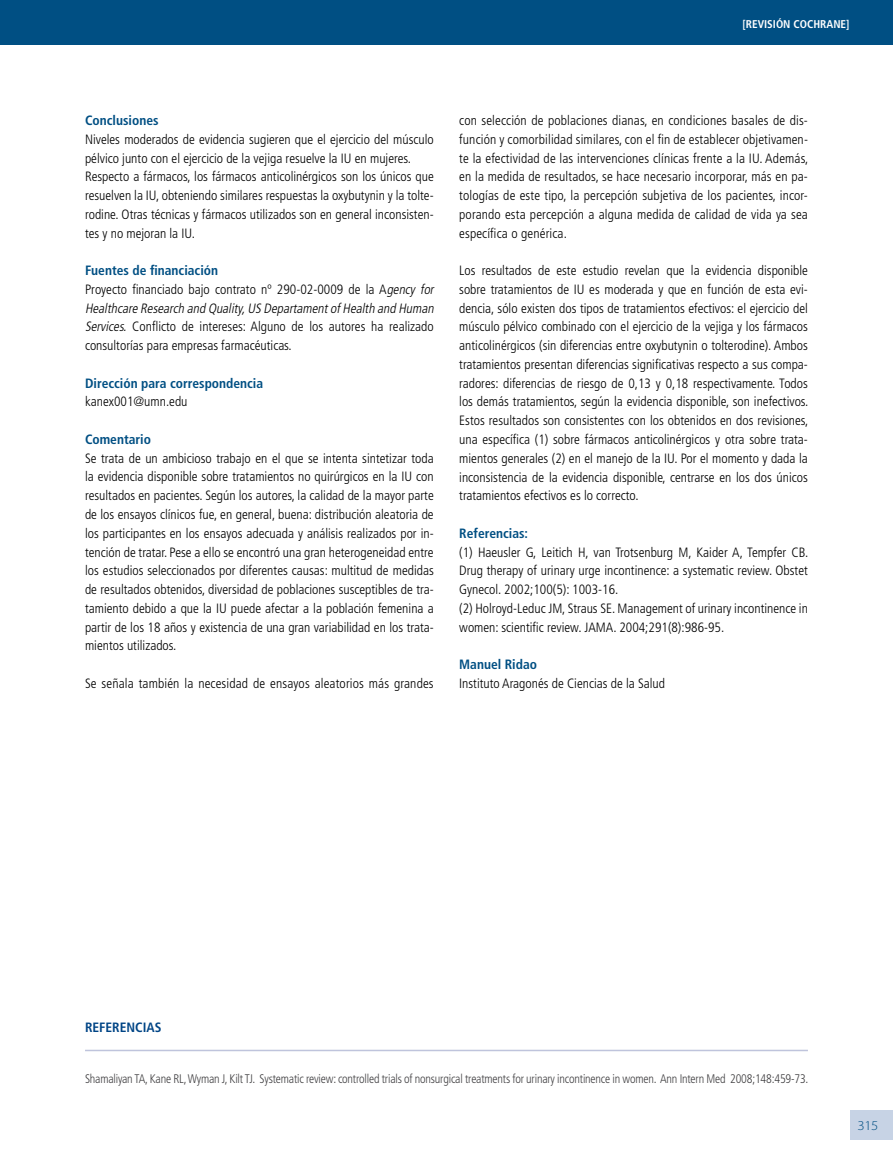
<style>
.page{position:relative;width:893px;height:1170px;background:#fff}
.page>*{position:absolute;margin:0;border:0;box-sizing:border-box;transform-origin:0 0}
.t1{font:300 condensed 13.5px/18.8px "Frutiger";color:#000}
.t2{font:700 condensed 13.5px "Frutiger";color:#004f83}
.t3{font:700 condensed 13.5px "Frutiger";color:#004586}
.t4{font:300 13.5px "Myriad Pro";color:#004f83;scale:1.1 1}
.t5{font:300 condensed 12.45px "Frutiger";letter-spacing:-.015em;color:#414042;scale:.96 1}
.t6{font:700 condensed 11.25px "Frutiger";color:#fff}
.s1{font-weight:700;color:#004f83}
.s2{font-style:italic}
</style>
<div class="page">
<div style="left:850px;top:1110px;width:43px;height:30px;background:#c7d3e5"></div>
<div style="left:0;top:0;width:893px;height:44px;background:#004f83"></div>
<hr style="left:85px;top:1049px;width:723px;height:2px;background:#bfc4dc">
<p class="t6" style="left:742px;top:17px;width:109px">[REVISIÓN COCHRANE]</p>
<p class="t2" style="left:85px;top:112px;width:75px">Conclusiones</p>
<p class="t1" style="left:85px;top:130px;width:350px">Niveles moderados de evidencia sugieren que el ejercicio del músculo pélvico junto con el ejercicio de la vejiga resuelve la IU en mujeres.<br>Respecto a fármacos, los fármacos anticolinérgicos son los únicos que resuelven la IU, obteniendo similares respuestas la oxybutynin y la tolte&shy;rodine. Otras técnicas y fármacos utilizados son en general inconsisten&shy;tes y no mejoran la IU.</p>
<p class="t1" style="left:85px;top:261px;width:353px"><span class="s1">Fuentes de financiación<br></span>Proyecto financiado bajo contrato nº 290-02-0009 de la A<span class="s2">gency for Healthcare Research and Quality,US DepartamentofHealth and Human Services.</span> Conflicto de intereses: Alguno de los autores ha realizado consultorías para empresas farmacéuticas.</p>
<p class="t2" style="left:85px;top:375px;width:180px">Dirección para correspondencia</p>
<p class="t1" style="left:85px;top:392px;width:104px">kanex001@umn.edu</p>
<p class="t2" style="left:85px;top:431px;width:68px">Comentario</p>
<p class="t1" style="left:85px;top:449px;width:350px;text-align:justify">Se trata de un ambicioso trabajo en el que se intenta sintetizar toda la evidencia disponible sobre tratamientos no quirúrgicos en la IU con resultados en pacientes. Según los autores, la calidad de la mayor parte de los ensayos clínicos fue, en general, buena: distribución aleatoria de los participantes en los ensayos adecuada y análisis realizados por in&shy;tención de tratar. Pese a ello se encontró una gran heterogeneidad entre los estudios seleccionados por diferentes causas: multitud de medidas de resultados obtenidos, diversidad de poblaciones susceptibles de tra&shy;tamiento debido a que la IU puede afectar a la población femenina a partir de los 18 años y existencia de una gran variabilidad en los trata&shy;mientos utilizados.</p>
<p class="t1" style="left:85px;top:674px;width:350px">Se señala también la necesidad de ensayos aleatorios más grandes</p>
<p class="t1" style="left:459px;top:111px;width:351px;text-align:justify">con selección de poblaciones dianas, en condiciones basales de dis&shy;función y comorbilidad similares, con el fin de establecer objetivamen&shy;te la efectividad de las intervenciones clínicas frente a la IU. Además, en la medida de resultados, se hace necesario incorporar, más en pa&shy;tologías de este tipo, la percepción subjetiva de los pacientes, incor&shy;porando esta percepción a alguna medida de calidad de vida ya sea específica o genérica.</p>
<p class="t1" style="left:459px;top:261px;width:351px;text-align:justify">Los resultados de este estudio revelan que la evidencia disponible sobre tratamientos de IU es moderada y que en función de esta evi&shy;dencia, sólo existen dos tipos de tratamientos efectivos: el ejercicio del músculo pélvico combinado con el ejercicio de la vejiga y los fármacos anticolinérgicos (sin diferencias entre oxybutynin o tolterodine). Ambos tratamientos presentan diferencias significativas respecto a sus compa&shy;radores: diferencias de riesgo de 0,13 y 0,18 respectivamente. Todos los demás tratamientos, según la evidencia disponible, son inefectivos.<br>Estos resultados son consistentes con los obtenidos en dos revisiones, una específica (1) sobre fármacos anticolinérgicos y otra sobre trata&shy;mientos generales (2) en el manejo de la IU. Por el momento y dada la inconsistencia de la evidencia disponible, centrarse en los dos únicos tratamientos efectivos es lo correcto.</p>
<p class="t2" style="left:459px;top:525px;width:70px">Referencias:</p>
<p class="t1" style="left:459px;top:542px;width:351px">(1) Haeusler G, Leitich H, van Trotsenburg M, Kaider A, Tempfer CB.<br>Drug therapy of urinary urge incontinence: a systematic review. Obstet Gynecol. 2002;100(5): 1003-16.<br>(2) Holroyd-Leduc JM, Straus SE. Management of urinary incontinence in women: scientific review. JAMA. 2004;291(8):986-95.</p>
<p class="t2" style="left:459px;top:656px;width:79px">Manuel Ridao</p>
<p class="t1" style="left:459px;top:674px;width:207px">Instituto Aragonés de Ciencias de la Salud</p>
<p class="t3" style="left:85px;top:1018px;width:78px">REFERENCIAS</p>
<p class="t5" style="left:85px;top:1071px;width:755px">Shamaliyan TA, Kane RL, Wyman J, Kilt TJ. Systematic review: controlled trials of nonsurgical treatments for urinary incontinence in women. Ann Intern Med 2008;148:459-73.</p>
<p class="t4" style="left:857px;top:1117px;width:21px">315</p>
</div>
